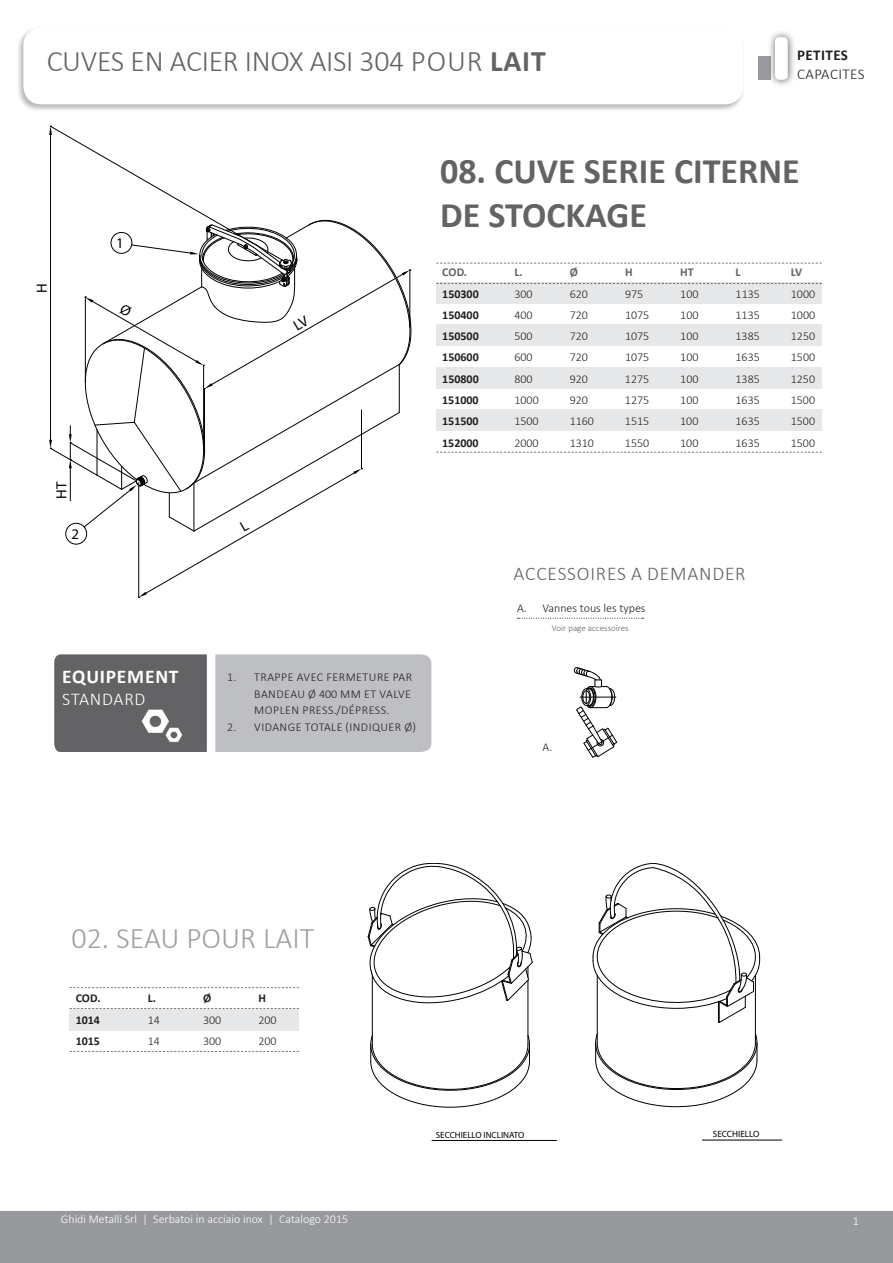
<style>
.page{position:relative;width:893px;height:1263px;background:#fff}
.page>*{position:absolute;margin:0;border:0;box-sizing:border-box;transform-origin:0 0}
.t1{font:700 36px "Calibri";color:#636366}
.t2{font:300 30px "Calibri";letter-spacing:-.01em;color:#636366}
.t3{font:300 30px "Calibri";color:#9d9fa2}
.t4{font:300 19.5px "Calibri";letter-spacing:.04em;color:#636366}
.t5{font:700 19.5px "Calibri";letter-spacing:.04em;color:#fff}
.t6{font:300 18px "Calibri";letter-spacing:.04em;color:#fff}
.t7{font:300 15px "Calibri";letter-spacing:.03em;color:#231f20}
.t8{font:700 15px "Calibri";letter-spacing:.03em;color:#231f20}
.t9{font:14.7px "Myriad Pro";color:#000}
.t10{font:300 12px/16.5px "Calibri";color:#231f20;text-align:justify}
.t11{font:700 12px "Calibri";color:#231f20}
.PAGINA{font:300 12px "Calibri";color:#fff}
.t12{font:300 12px "Calibri";letter-spacing:.04em;color:#231f20}
.t13{font:700 12px "Calibri";letter-spacing:-.005em;color:#636366}
.t14{font:9.15px "Myriad Pro";color:#000}
.t15{font:9px "Myriad Pro";color:#000}
.t16{font:300 9px "Calibri";color:#636366}
.s1{font-weight:700}
</style>
<div class="page">
<div style="left:16px;top:26px;width:729px;height:86px;background:#231f20;opacity:.31"></div>
<div style="left:23px;top:28px;width:720px;height:76px;background:#fff;border-radius:18px"></div>
<div style="left:0;top:1211px;width:893px;height:52px;background:#97999c"></div>
<div style="left:758px;top:56px;width:13px;height:24px;background:#999b9e"></div>
<div style="left:767px;top:29px;width:29px;height:59px;background:#231f20;opacity:.75"></div>
<div style="left:775px;top:37px;width:13px;height:43px;background:#fff;border-radius:5px"></div>
<div style="left:69px;top:1009px;width:230px;height:21px;background:#e6e7e9"></div>
<hr style="left:372px;top:975px;width:1px;height:69px;background:#000">
<hr style="left:528px;top:980px;width:1px;height:64px;background:#000">
<svg style="left:370px;top:1035px;width:160px;height:72px"></svg>
<svg style="left:367px;top:863px;width:166px;height:147px"></svg>
<hr style="left:432px;top:1140px;width:125px;height:1px;background:#000">
<hr style="left:597px;top:975px;width:1px;height:68px;background:#000">
<hr style="left:755px;top:975px;width:1px;height:68px;background:#000">
<svg style="left:595px;top:1033px;width:163px;height:74px"></svg>
<svg style="left:592px;top:863px;width:169px;height:160px"></svg>
<hr style="left:702px;top:1140px;width:80px;height:1px;background:#000">
<svg style="left:70px;top:1008px;width:229px;height:1px"></svg>
<svg style="left:70px;top:1051px;width:229px;height:1px"></svg>
<svg style="left:70px;top:987px;width:229px;height:1px"></svg>
<div style="left:436px;top:283px;width:386px;height:21px;background:#e6e7e9"></div>
<div style="left:436px;top:368px;width:386px;height:21px;background:#e6e7e9"></div>
<div style="left:436px;top:325px;width:386px;height:21px;background:#e6e7e9"></div>
<div style="left:436px;top:410px;width:386px;height:21px;background:#e6e7e9"></div>
<svg style="left:517px;top:618px;width:126px;height:1px"></svg>
<svg style="left:574px;top:667px;width:43px;height:90px"></svg>
<svg style="left:436px;top:283px;width:386px;height:1px"></svg>
<svg style="left:436px;top:263px;width:386px;height:1px"></svg>
<svg style="left:436px;top:452px;width:386px;height:1px"></svg>
<div style="left:54px;top:654px;width:153px;height:98px;background:#636366"></div>
<div style="left:215px;top:654px;width:216px;height:98px;background:#bebfc2"></div>
<img style="left:140px;top:703px;width:43px;height:43px">
<svg style="left:49px;top:126px;width:362px;height:472px"></svg>
<h2 class="t2" style="left:47px;top:43px;width:501px">CUVES EN ACIER INOX AISI 304 POUR <span class="s1">LAIT</span></h2>
<p class="t8" style="left:797px;top:45px;width:53px">PETITES</p>
<p class="t7" style="left:797px;top:65px;width:69px">CAPACITES</p>
<p class="t9" style="left:33px;top:293px;width:11px;rotate:-90deg">H</p>
<p class="t9" style="left:116px;top:234px;width:9px">1</p>
<p class="t9" style="left:53px;top:499px;width:18px;rotate:-90deg">HT</p>
<p class="t9" style="left:71px;top:525px;width:9px">2</p>
<p class="t5" style="left:62px;top:664px;width:118px">EQUIPEMENT</p>
<p class="t6" style="left:62px;top:687px;width:85px">STANDARD</p>
<p class="t1" style="left:440px;top:148px;width:361px">08. CUVE SERIE CITERNE</p>
<p class="t1" style="left:440px;top:192px;width:208px">DE STOCKAGE</p>
<p class="t13" style="left:442px;top:265px;width:26px">COD.</p>
<p class="t13" style="left:514px;top:265px;width:10px">L.</p>
<p class="t13" style="left:570px;top:265px;width:10px">Ø</p>
<p class="t13" style="left:625px;top:265px;width:9px">H</p>
<p class="t13" style="left:680px;top:265px;width:15px">HT</p>
<p class="t13" style="left:736px;top:265px;width:7px">L</p>
<p class="t13" style="left:791px;top:265px;width:13px">LV</p>
<p class="t11" style="left:442px;top:286px;width:38px">150300</p>
<p class="t10" style="left:514px;top:285px;width:20px">300</p>
<p class="t10" style="left:570px;top:285px;width:20px">620</p>
<p class="t10" style="left:625px;top:285px;width:20px">975</p>
<p class="t10" style="left:680px;top:285px;width:20px">100</p>
<p class="t10" style="left:736px;top:285px;width:26px">1135</p>
<p class="t10" style="left:791px;top:285px;width:26px">1000</p>
<p class="t11" style="left:442px;top:307px;width:38px">150400</p>
<p class="t10" style="left:514px;top:306px;width:20px">400</p>
<p class="t10" style="left:570px;top:306px;width:20px">720</p>
<p class="t10" style="left:625px;top:306px;width:26px">1075</p>
<p class="t10" style="left:680px;top:306px;width:20px">100</p>
<p class="t10" style="left:736px;top:306px;width:26px">1135</p>
<p class="t10" style="left:791px;top:306px;width:26px">1000</p>
<p class="t11" style="left:442px;top:328px;width:38px">150500</p>
<p class="t10" style="left:514px;top:327px;width:20px">500</p>
<p class="t10" style="left:570px;top:327px;width:20px">720</p>
<p class="t10" style="left:625px;top:327px;width:26px">1075</p>
<p class="t10" style="left:680px;top:327px;width:20px">100</p>
<p class="t10" style="left:735px;top:327px;width:26px">1385</p>
<p class="t10" style="left:791px;top:327px;width:26px">1250</p>
<p class="t11" style="left:442px;top:350px;width:38px">150600</p>
<p class="t10" style="left:514px;top:349px;width:20px">600</p>
<p class="t10" style="left:570px;top:349px;width:20px">720</p>
<p class="t10" style="left:625px;top:349px;width:26px">1075</p>
<p class="t10" style="left:680px;top:349px;width:20px">100</p>
<p class="t10" style="left:735px;top:349px;width:26px">1635</p>
<p class="t10" style="left:791px;top:349px;width:26px">1500</p>
<p class="t11" style="left:442px;top:371px;width:38px">150800</p>
<p class="t10" style="left:514px;top:370px;width:20px">800</p>
<p class="t10" style="left:570px;top:370px;width:20px">920</p>
<p class="t10" style="left:625px;top:370px;width:26px">1275</p>
<p class="t10" style="left:680px;top:370px;width:20px">100</p>
<p class="t10" style="left:735px;top:370px;width:26px">1385</p>
<p class="t10" style="left:791px;top:370px;width:26px">1250</p>
<p class="t11" style="left:442px;top:392px;width:38px">151000</p>
<p class="t10" style="left:514px;top:391px;width:26px">1000</p>
<p class="t10" style="left:570px;top:391px;width:20px">920</p>
<p class="t10" style="left:625px;top:391px;width:26px">1275</p>
<p class="t10" style="left:680px;top:391px;width:20px">100</p>
<p class="t10" style="left:735px;top:391px;width:26px">1635</p>
<p class="t10" style="left:791px;top:391px;width:26px">1500</p>
<p class="t11" style="left:442px;top:414px;width:38px">151500</p>
<p class="t10" style="left:514px;top:412px;width:26px">1500</p>
<p class="t10" style="left:570px;top:412px;width:26px">1160</p>
<p class="t10" style="left:625px;top:412px;width:26px">1515</p>
<p class="t10" style="left:680px;top:412px;width:20px">100</p>
<p class="t10" style="left:735px;top:412px;width:26px">1635</p>
<p class="t10" style="left:791px;top:412px;width:26px">1500</p>
<p class="t11" style="left:442px;top:435px;width:38px">152000</p>
<p class="t10" style="left:514px;top:434px;width:26px">2000</p>
<p class="t10" style="left:570px;top:434px;width:26px">1310</p>
<p class="t10" style="left:625px;top:434px;width:26px">1550</p>
<p class="t10" style="left:680px;top:434px;width:20px">100</p>
<p class="t10" style="left:735px;top:434px;width:26px">1635</p>
<p class="t10" style="left:791px;top:434px;width:26px">1500</p>
<p class="t10" style="left:254px;top:669px;width:159px;text-indent:-27px">1. TRAPPE AVEC FERMETURE PAR BANDEAU Ø 400 MM ET VALVE MOPLEN PRESS./DÉPRESS.</p>
<p class="t12" style="left:227px;top:719px;width:190px">2. VIDANGE TOTALE (INDIQUER Ø)</p>
<p class="t4" style="left:513px;top:561px;width:234px">ACCESSOIRES A DEMANDER</p>
<p class="t10" style="left:517px;top:599px;width:130px">A. Vannes tous les types</p>
<p class="t16" style="left:552px;top:622px;width:78px">Voir page accessoires</p>
<p class="t10" style="left:543px;top:738px;width:11px">A.</p>
<p class="t3" style="left:72px;top:919px;width:244px">02. SEAU POUR LAIT</p>
<p class="t11" style="left:76px;top:990px;width:26px">COD.</p>
<p class="t11" style="left:148px;top:990px;width:10px">L.</p>
<p class="t11" style="left:203px;top:990px;width:10px">Ø</p>
<p class="t11" style="left:258px;top:990px;width:9px">H</p>
<p class="t11" style="left:76px;top:1012px;width:26px">1014</p>
<p class="t10" style="left:148px;top:1011px;width:14px">14</p>
<p class="t10" style="left:203px;top:1011px;width:20px">300</p>
<p class="t10" style="left:258px;top:1011px;width:20px">200</p>
<p class="t11" style="left:76px;top:1033px;width:26px">1015</p>
<p class="t10" style="left:148px;top:1032px;width:14px">14</p>
<p class="t10" style="left:203px;top:1032px;width:20px">300</p>
<p class="t10" style="left:258px;top:1032px;width:20px">200</p>
<p class="t15" style="left:436px;top:1129px;width:90px">SECCHIELLO INCLINATO</p>
<p class="t14" style="left:713px;top:1128px;width:48px">SECCHIELLO</p>
<p class="PAGINA" style="left:61px;top:1212px;width:289px">Ghidi Metalli Srl | Serbatoi in acciaio inox | Catalogo 2015</p>
<p class="PAGINA" style="left:853px;top:1214px;width:8px">1</p>
</div>
